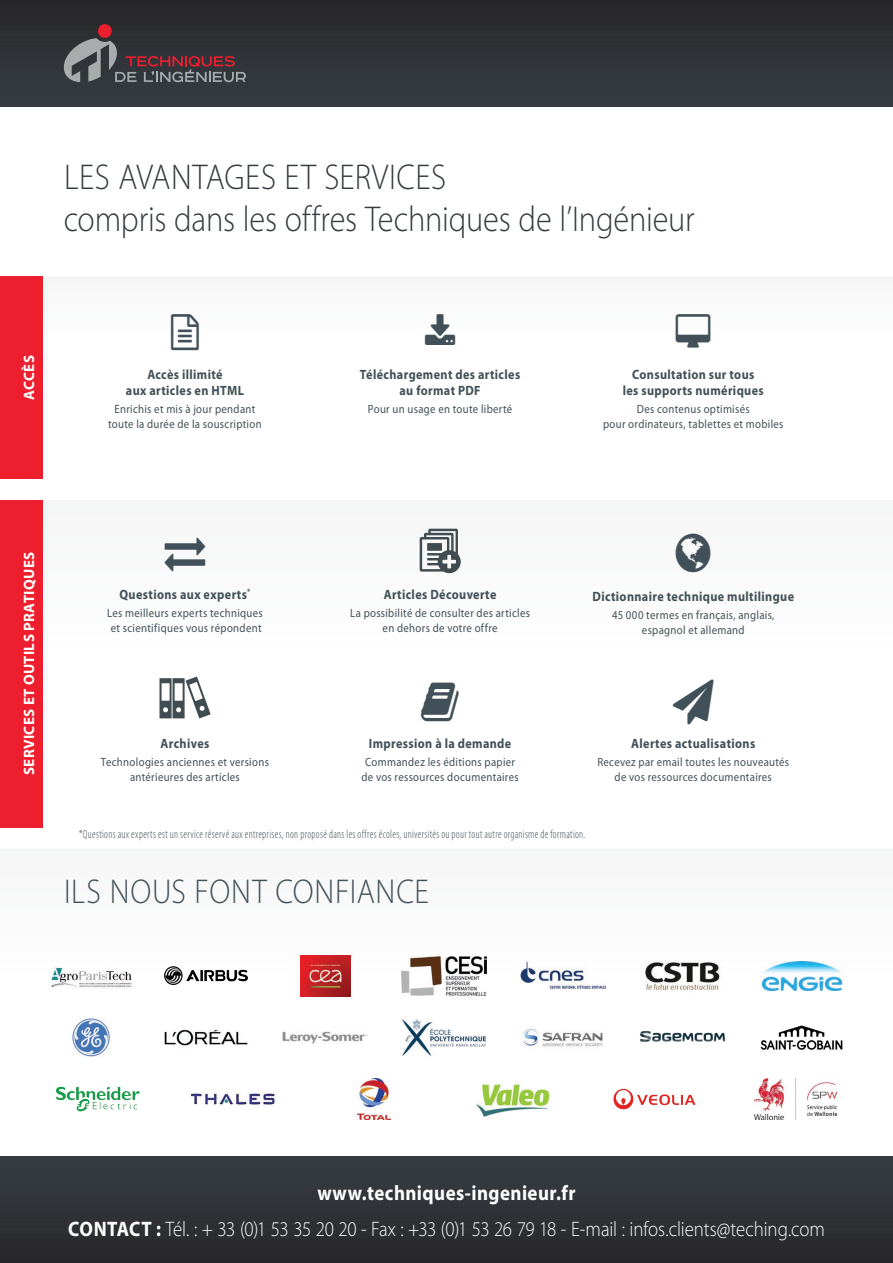
<style>
.page{position:relative;width:893px;height:1263px;background:#fff}
.page>*{position:absolute;margin:0;border:0;box-sizing:border-box;transform-origin:0 0}
.t1{font:300 36px/42px "Myriad Pro";letter-spacing:-.005em;color:#353b40;scale:.9 1}
.t2{font:300 34.5px "Myriad Pro";letter-spacing:.025em;color:#425159;scale:.9 1}
.t3{font:300 21px/36px "Myriad Pro";letter-spacing:-.01em;color:#fff;text-align:center;scale:.9 1}
.t4{font:700 15px "Myriad Pro";letter-spacing:.025em;color:#fff}
.t5{font:700 13.5px/16.2px "Myriad Pro";letter-spacing:.03em;color:#425159;text-align:center;scale:.9 1}
.t6{font:12px/15px "Myriad Pro";letter-spacing:.025em;color:#425159;text-align:center;scale:.9 1}
.t7{font:300 condensed 12px "Myriad Pro";letter-spacing:.03em;color:#425159;scale:.9 1}
.s1{font-weight:700}
</style>
<div class="page">
<img style="left:51px;top:967px;width:81px;height:21px">
<img style="left:645px;top:962px;width:75px;height:28px">
<img style="left:402px;top:1019px;width:85px;height:37px">
<img style="left:191px;top:1092px;width:85px;height:13px">
<img style="left:164px;top:966px;width:84px;height:19px">
<img style="left:761px;top:961px;width:82px;height:29px">
<img style="left:523px;top:1028px;width:80px;height:19px">
<img style="left:358px;top:1079px;width:32px;height:40px">
<img style="left:402px;top:956px;width:85px;height:39px">
<img style="left:164px;top:1029px;width:84px;height:17px">
<img style="left:760px;top:1025px;width:83px;height:25px">
<img style="left:613px;top:1088px;width:83px;height:22px">
<img style="left:300px;top:955px;width:50px;height:41px">
<img style="left:72px;top:1018px;width:39px;height:39px">
<img style="left:640px;top:1030px;width:85px;height:12px">
<img style="left:476px;top:1084px;width:74px;height:34px">
<img style="left:521px;top:961px;width:85px;height:28px">
<img style="left:283px;top:1031px;width:85px;height:13px">
<img style="left:56px;top:1086px;width:84px;height:26px">
<img style="left:754px;top:1079px;width:82px;height:40px">
<div style="left:0;top:276px;width:43px;height:203px;background:#ed1e2d"></div>
<div style="left:0;top:500px;width:43px;height:327px;background:#ed1e2d"></div>
<svg style="left:159px;top:677px;width:52px;height:41px"></svg>
<svg style="left:420px;top:529px;width:41px;height:44px"></svg>
<div style="left:0;top:1157px;width:893px;height:106px;background:linear-gradient(to right,#2f3236,#2f3236)"></div>
<div style="left:0;top:0;width:893px;height:106px;background:linear-gradient(to right,#2f3135,#2f3236)"></div>
<div style="left:98px;top:24px;width:14px;height:14px;background:#ed1e2d;border-radius:7px"></div>
<svg style="left:64px;top:38px;width:182px;height:44px;background:#544b4f"></svg>
<h1 class="t1" style="left:64px;top:155px;width:702px">LES AVANTAGES ET SERVICES<br>compris dans les offres Techniques de l’Ingénieur</h1>
<p class="t4" style="left:19px;top:400px;width:46px;rotate:-90deg">ACCÈS</p>
<p class="t5" style="left:126px;top:366px;width:133px">Accès illimité<br>aux articles en HTML</p>
<p class="t6" style="left:108px;top:401px;width:172px">Enrichis et mis à jour pendant toute la durée de la souscription</p>
<p class="t5" style="left:360px;top:366px;width:180px">Téléchargement des articles au format PDF</p>
<p class="t6" style="left:368px;top:401px;width:162px">Pour un usage en toute liberté</p>
<p class="t5" style="left:623px;top:366px;width:158px">Consultation sur tous les supports numériques</p>
<p class="t6" style="left:603px;top:401px;width:202px">Des contenus optimisés<br>pour ordinateurs, tablettes et mobiles</p>
<p class="t4" style="left:19px;top:775px;width:225px;rotate:-90deg">SERVICES ET OUTILS PRATIQUES</p>
<p class="t5" style="left:119px;top:586px;width:147px">Questions aux experts<sup>*</sup></p>
<p class="t6" style="left:107px;top:605px;width:175px">Les meilleurs experts techniques et scientifiques vous répondent</p>
<p class="t5" style="left:384px;top:586px;width:127px">Articles Découverte</p>
<p class="t6" style="left:350px;top:605px;width:201px">La possibilité de consulter des articles en dehors de votre offre</p>
<p class="t5" style="left:592px;top:588px;width:225px">Dictionnaire technique multilingue</p>
<p class="t6" style="left:612px;top:607px;width:182px">45 000 termes en français, anglais, espagnol et allemand</p>
<p class="t5" style="left:160px;top:735px;width:56px">Archives</p>
<p class="t6" style="left:101px;top:754px;width:188px">Technologies anciennes et versions antérieures des articles</p>
<p class="t5" style="left:369px;top:735px;width:160px">Impression à la demande</p>
<p class="t6" style="left:361px;top:754px;width:176px">Commandez les éditions papier de vos ressources documentaires</p>
<p class="t5" style="left:631px;top:735px;width:139px">Alertes actualisations</p>
<p class="t6" style="left:597px;top:754px;width:215px">Recevez par email toutes les nouveautés de vos ressources documentaires</p>
<p class="t7" style="left:79px;top:827px;width:564px">*Questions aux experts est un service réservé aux entreprises, non proposé dans les offres écoles, universités ou pour tout autre organisme de formation.</p>
<h2 class="t2" style="left:64px;top:871px;width:407px">ILS NOUS FONT CONFIANCE</h2>
<h3 class="t3" style="left:68px;top:1174px;width:842px"><span class="s1">www.techniques-ingenieur.fr<br>CONTACT :</span> Tél. : + 33 (0)1 53 35 20 20 - Fax : +33 (0)1 53 26 79 18 - E-mail : infos.clients@teching.com</h3>
</div>
